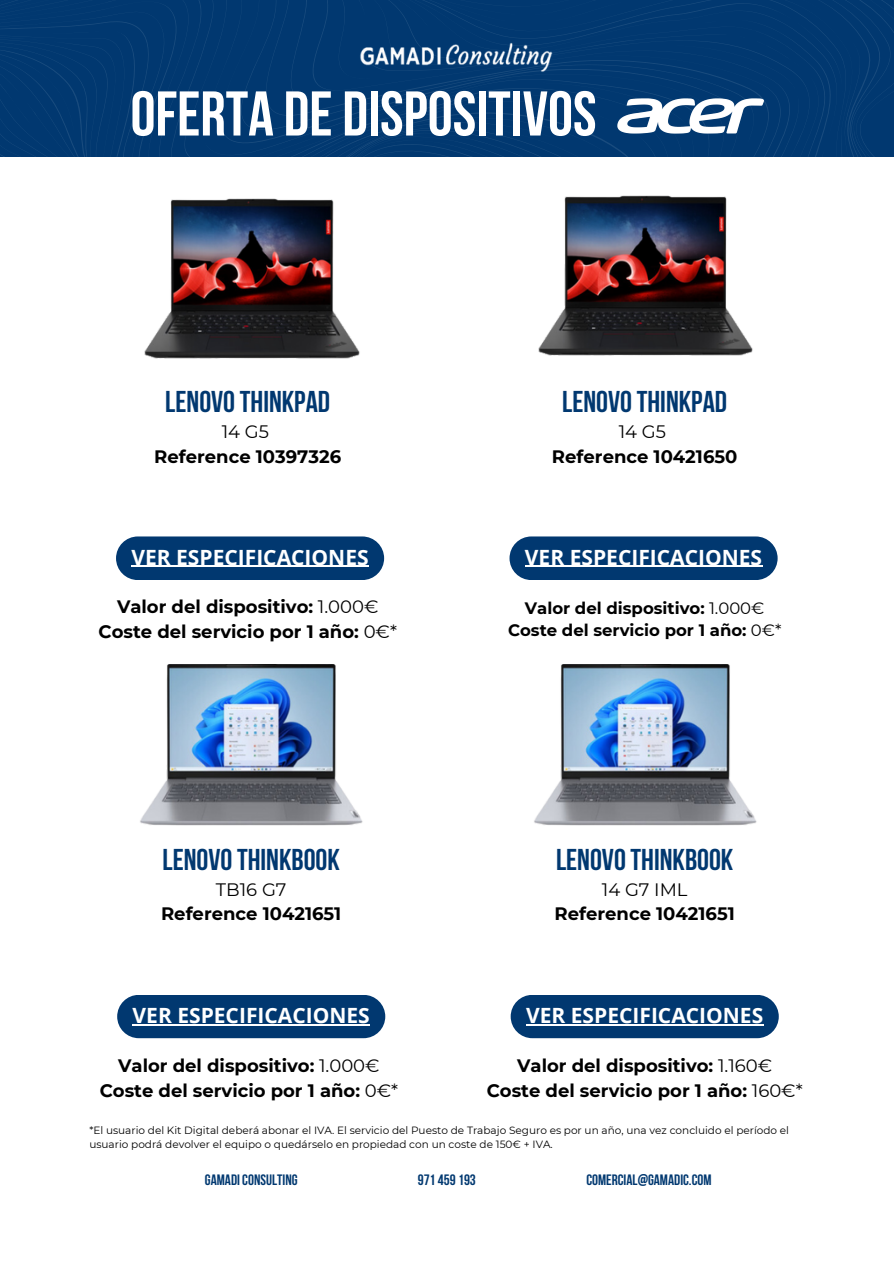
<style>
.page{position:relative;width:894px;height:1264px;background:#fff}
.page>*{position:absolute;margin:0;border:0;box-sizing:border-box;transform-origin:0 0}
.t1{font:700 63px "Bebas Neue";color:#fff}
.t2{font:700 30px "Bebas Neue";color:#013870}
.t3{font:700 21px "Open Sans";color:#fff}
.t4{font:700 18px/24.8px "Montserrat";color:#000;text-align:center}
.t5{font:700 16.5px/22.5px "Montserrat";color:#000;text-align:center}
.t6{font:700 15px "Bebas Neue";color:#013870}
.t7{font:10.5px/14px "Montserrat";color:#000}
.s1{font-weight:400}
</style>
<div class="page">
<svg style="left:0;top:0;width:893px;height:199px;fill:#013870"></svg>
<img style="left:359px;top:41px;width:193px;height:32px">
<img style="left:617px;top:71px;width:146px;height:91px">
<img style="left:144px;top:199px;width:216px;height:160px">
<img style="left:535px;top:196px;width:218px;height:160px">
<div style="left:116px;top:536px;width:268px;height:44px;background:#013870;border-radius:22px"></div>
<hr style="left:131px;top:565px;width:237px;height:2px;background:#fff">
<div style="left:509px;top:536px;width:268px;height:44px;background:#013870;border-radius:22px"></div>
<hr style="left:525px;top:565px;width:237px;height:2px;background:#fff">
<img style="left:140px;top:665px;width:223px;height:160px">
<img style="left:534px;top:665px;width:223px;height:160px">
<div style="left:117px;top:994px;width:268px;height:44px;background:#013870;border-radius:22px"></div>
<hr style="left:133px;top:1024px;width:237px;height:1px;background:#fff">
<div style="left:510px;top:994px;width:268px;height:44px;background:#013870;border-radius:22px"></div>
<hr style="left:526px;top:1024px;width:237px;height:1px;background:#fff">
<p class="t1" style="left:130px;top:88px;width:467px">OFERTA DE DISPOSITIVOS</p>
<p class="t2" style="left:165px;top:390px;width:166px">LENOVOTHINKPAD</p>
<p class="t4" style="left:154px;top:419px;width:188px"><span class="s1">14 G5<br></span>Reference 10397326</p>
<h5 class="t2" style="left:562px;top:390px;width:166px">LENOVOTHINKPAD</h5>
<p class="t4" style="left:552px;top:419px;width:187px"><span class="s1">14 G5<br></span>Reference 10421650</p>
<p class="t3" style="left:131px;top:542px;width:238px">VER ESPECIFICACIONES</p>
<h3 class="t3" style="left:525px;top:542px;width:238px">VER ESPECIFICACIONES</h3>
<h4 class="t4" style="left:98px;top:594px;width:300px">Valor del dispositivo: <span class="s1">1.000€<br></span>Coste del servicio por 1 año: <span class="s1">0€*</span></h4>
<h1 class="t2" style="left:162px;top:847px;width:179px">LENOVOTHINKBOOK</h1>
<p class="t4" style="left:161px;top:876px;width:182px"><span class="s1">TB16 G7<br></span>Reference 10421651</p>
<h3 class="t5" style="left:508px;top:596px;width:275px">Valor del dispositivo: <span class="s1">1.000€<br></span>Coste del servicio por 1 año: <span class="s1">0€*</span></h3>
<p class="t2" style="left:556px;top:847px;width:179px">LENOVOTHINKBOOK</p>
<h2 class="t4" style="left:554px;top:876px;width:182px"><span class="s1">14 G7 IML<br></span>Reference 10421651</h2>
<h5 class="t3" style="left:133px;top:1000px;width:238px">VER ESPECIFICACIONES</h5>
<h4 class="t3" style="left:526px;top:1000px;width:238px">VER ESPECIFICACIONES</h4>
<h5 class="t4" style="left:100px;top:1053px;width:300px">Valor del dispositivo: <span class="s1">1.000€<br></span>Coste del servicio por 1 año: <span class="s1">0€*</span></h5>
<h4 class="t4" style="left:486px;top:1053px;width:317px">Valor del dispositivo: <span class="s1">1.160€<br></span>Coste del servicio por 1 año: <span class="s1">160€*</span></h4>
<h5 class="t7" style="left:89px;top:1123px;width:701px">*El usuario del Kit Digital deberá abonar el IVA. El servicio del Puesto de Trabajo Seguro es por un año, una vez concluido el período el usuario podrá devolver el equipo o quedárselo en propiedad con un coste de 150€ + IVA.</h5>
<h2 class="t6" style="left:205px;top:1173px;width:94px">GAMADI CONSULTING</h2>
<h5 class="t6" style="left:417px;top:1173px;width:60px">971459193</h5>
<h5 class="t6" style="left:586px;top:1173px;width:127px">COMERCIAL@GAMADIC.COM</h5>
</div>
